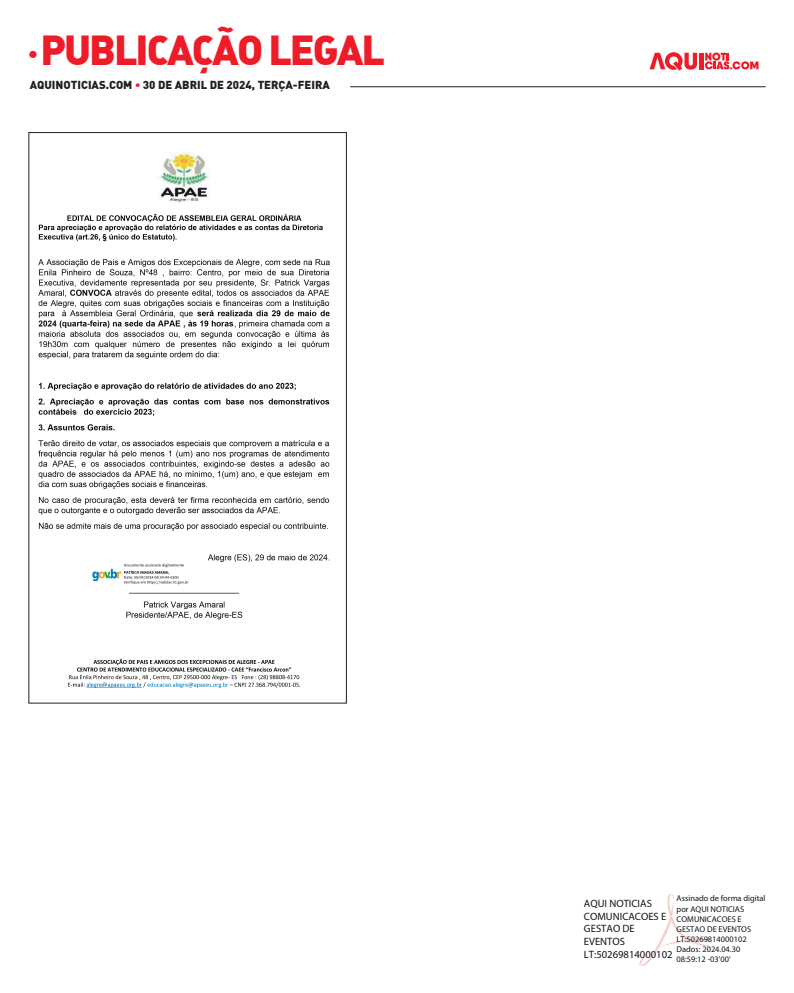
<style>
.page{position:relative;width:794px;height:993px;background:#fff}
.page>*{position:absolute;margin:0;border:0;box-sizing:border-box;transform-origin:0 0}
.t1{font:900 41px "DIN Alternate";letter-spacing:-.05em;color:#ee1c28}
.t2{font:900 11.4px "DIN";color:#231f20}
.t3{font:10.6px/12.7px "Myriad Pro";color:#111416}
.t4{font:8.4px/10.1px "Myriad Pro";color:#111416}
.s1{font-family:"DIN2014";font-weight:700;font-size:31px}
.s2{color:#ee1c28}
</style>
<div class="page">
<hr style="left:699px;top:53px;width:4px;height:16px;background:#ee1c28">
<svg style="left:649px;top:52px;width:48px;height:19px"></svg>
<svg style="left:705px;top:53px;width:53px;height:16px"></svg>
<hr style="left:350px;top:86px;width:415px;height:1px;background:#231f20">
<img style="left:38px;top:152px;width:292px;height:536px">
<svg style="left:639px;top:894px;width:72px;height:70px"></svg>
<h1 class="t1" style="left:28px;top:23px;width:358px"><span class="s1">•</span>PUBLICAÇÃO LEGAL</h1>
<h2 class="t2" style="left:30px;top:78px;width:302px">AQUINOTICIAS.COM <span class="s2">•</span> 30 DE ABRIL DE 2024, TERÇA-FEIRA</h2>
<p class="t3" style="left:584px;top:896px;width:90px">AQUI NOTICIAS<br>COMUNICACOES E<br>GESTAO DE<br>EVENTOS<br>LT:50269814000102</p>
<p class="t4" style="left:676px;top:893px;width:90px">Assinado de forma digital por AQUI NOTICIAS<br>COMUNICACOES E<br>GESTAO DE EVENTOS<br>LT:50269814000102<br>Dados: 2024.04.30<br>08:59:12 -03'00'</p>
</div>
